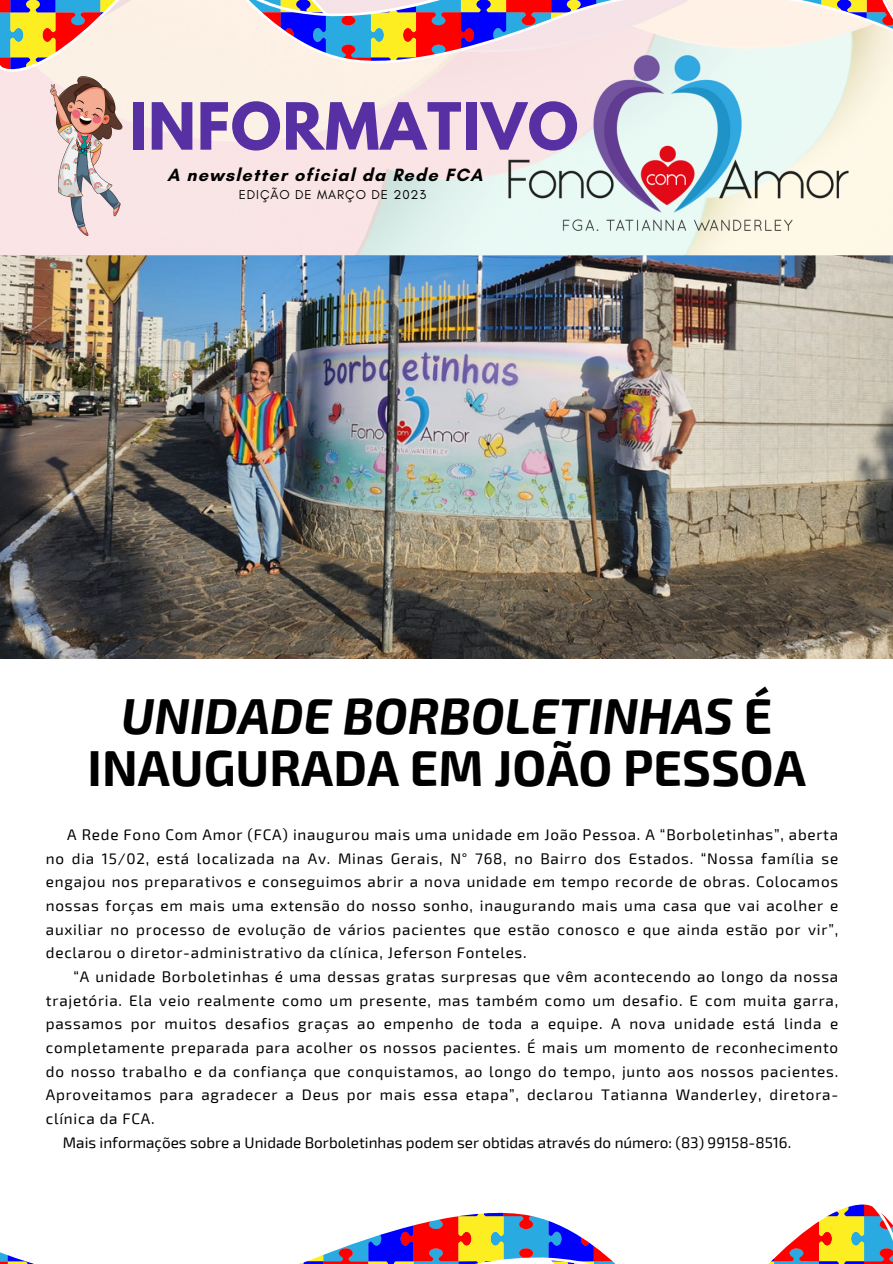
<style>
.page{position:relative;width:893px;height:1264px;background:#fff}
.page>*{position:absolute;margin:0;border:0;box-sizing:border-box;transform-origin:0 0}
.t1{font:700 57.6px "League Spartan";letter-spacing:.02em;color:#5730a4}
.t2{font:700 49.5px/51.8px "Exo 2";color:#000;text-align:center}
.t3{font:700 18.15px "Glacial Indifference";letter-spacing:.07em;color:#000}
.t4{font:15.3px/23.7px "Exo 2";letter-spacing:.05em;color:#000;text-align:justify}
.t5{font:15.3px "Exo 2";color:#000}
.t6{font:13.05px "Glacial Indifference";letter-spacing:.07em;color:#000}
.s1{font-style:italic}
</style>
<div class="page">
<img style="left:0;top:72px;width:892px;height:586px">
<svg style="left:0;top:0;width:892px;height:72px"></svg>
<img style="left:492px;top:11px;width:372px;height:264px">
<svg style="left:0;top:1204px;width:892px;height:59px"></svg>
<img style="left:6px;top:72px;width:166px;height:166px">
<p class="t1" style="left:129px;top:98px;width:450px">INFORMATIVO</p>
<p class="t3" style="left:167px;top:164px;width:317px">A newsletter oficial da Rede FCA</p>
<p class="t6" style="left:239px;top:186px;width:189px">EDIÇÃO DE MARÇO DE 2023</p>
<p class="t2" style="left:88px;top:687px;width:719px"><span class="s1">UNIDADE BORBOLETINHAS</span> É<br>INAUGURADA EM JOÃO PESSOA</p>
<p class="t4" style="left:46px;top:822px;width:793px;text-indent:21px">A Rede Fono Com Amor (FCA) inaugurou mais uma unidade em João Pessoa. A “Borboletinhas”, aberta no dia 15/02, está localizada na Av. Minas Gerais, N° 768, no Bairro dos Estados. “Nossa família se engajou nos preparativos e conseguimos abrir a nova unidade em tempo recorde de obras. Colocamos nossas forças em mais uma extensão do nosso sonho, inaugurando mais uma casa que vai acolher e auxiliar no processo de evolução de vários pacientes que estão conosco e que ainda estão por vir”, declarou o diretor-administrativo da clínica, Jeferson Fonteles.</p>
<p class="t4" style="left:46px;top:964px;width:793px;text-indent:27px">“A unidade Borboletinhas é uma dessas gratas surpresas que vêm acontecendo ao longo da nossa trajetória. Ela veio realmente como um presente, mas também como um desafio. E com muita garra, passamos por muitos desafios graças ao empenho de toda a equipe. A nova unidade está linda e completamente preparada para acolher os nossos pacientes. É mais um momento de reconhecimento do nosso trabalho e da confiança que conquistamos, ao longo do tempo, junto aos nossos pacientes.<br>Aproveitamos para agradecer a Deus por mais essa etapa”, declarou Tatianna Wanderley, diretora&shy;clínica da FCA.</p>
<p class="t5" style="left:63px;top:1132px;width:729px">Mais informações sobre a Unidade Borboletinhas podem ser obtidas através do número: (83) 99158-8516.</p>
</div>
